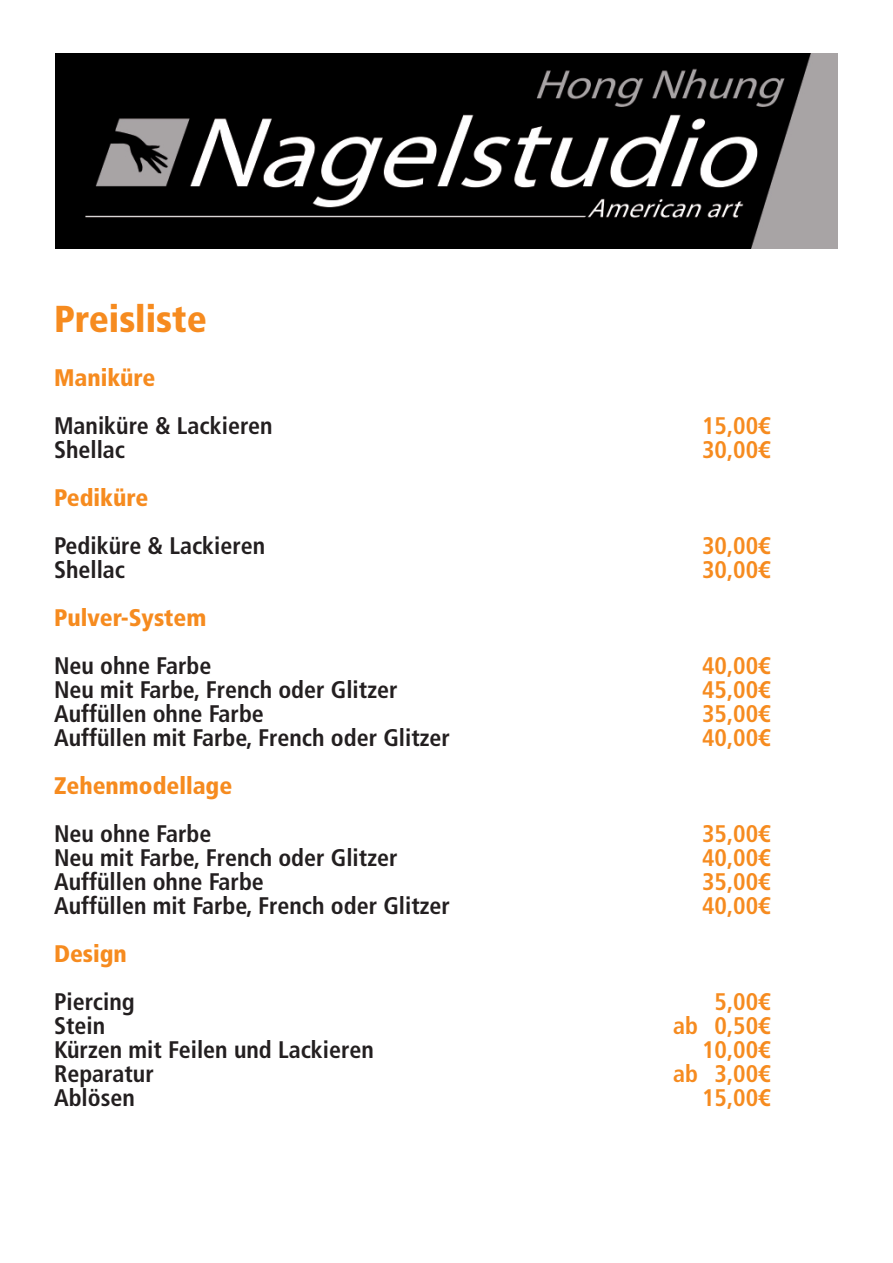
<style>
.page{position:relative;width:893px;height:1263px;background:#fff}
.page>*{position:absolute;margin:0;border:0;box-sizing:border-box;transform-origin:0 0}
.t1{font:900 condensed 37.5px "Frutiger LT Std";color:#f68b1f}
.t2{font:700 condensed 24px "Frutiger LT Std";color:#231f20}
.t3{font:700 condensed 24px "Frutiger LT Std";color:#f68b1f}
.t4{font:900 condensed 24px "Frutiger LT Std";color:#f68b1f}
</style>
<div class="page">
<img style="left:56px;top:53px;width:781px;height:195px">
<h1 class="t1" style="left:54px;top:297px;width:154px">Preisliste</h1>
<p class="t4" style="left:54px;top:363px;width:103px">Maniküre</p>
<p class="t2" style="left:54px;top:412px;width:220px">Maniküre &amp; Lackieren</p>
<p class="t3" style="left:702px;top:412px;width:70px">15,00€</p>
<p class="t2" style="left:54px;top:436px;width:73px">Shellac</p>
<p class="t3" style="left:702px;top:436px;width:70px">30,00€</p>
<p class="t4" style="left:54px;top:483px;width:96px">Pediküre</p>
<p class="t2" style="left:54px;top:532px;width:213px">Pediküre &amp; Lackieren</p>
<p class="t3" style="left:702px;top:532px;width:70px">30,00€</p>
<p class="t2" style="left:54px;top:556px;width:73px">Shellac</p>
<p class="t3" style="left:702px;top:556px;width:70px">30,00€</p>
<p class="t4" style="left:54px;top:603px;width:154px">Pulver-System</p>
<p class="t2" style="left:54px;top:652px;width:159px">Neu ohne Farbe</p>
<p class="t3" style="left:702px;top:652px;width:70px">40,00€</p>
<p class="t2" style="left:54px;top:676px;width:345px">Neu mit Farbe, French oder Glitzer</p>
<p class="t3" style="left:702px;top:676px;width:70px">45,00€</p>
<p class="t2" style="left:54px;top:700px;width:211px">Auffüllen ohne Farbe</p>
<p class="t3" style="left:702px;top:700px;width:70px">35,00€</p>
<p class="t2" style="left:54px;top:724px;width:398px">Auffüllen mit Farbe, French oder Glitzer</p>
<p class="t3" style="left:702px;top:724px;width:70px">40,00€</p>
<p class="t4" style="left:54px;top:771px;width:180px">Zehenmodellage</p>
<p class="t2" style="left:54px;top:820px;width:159px">Neu ohne Farbe</p>
<p class="t3" style="left:702px;top:820px;width:70px">35,00€</p>
<p class="t2" style="left:54px;top:844px;width:345px">Neu mit Farbe, French oder Glitzer</p>
<p class="t3" style="left:702px;top:844px;width:70px">40,00€</p>
<p class="t2" style="left:54px;top:868px;width:211px">Auffüllen ohne Farbe</p>
<p class="t3" style="left:702px;top:868px;width:70px">35,00€</p>
<p class="t2" style="left:54px;top:892px;width:398px">Auffüllen mit Farbe, French oder Glitzer</p>
<p class="t3" style="left:702px;top:892px;width:70px">40,00€</p>
<p class="t4" style="left:54px;top:939px;width:74px">Design</p>
<p class="t2" style="left:54px;top:988px;width:82px">Piercing</p>
<p class="t3" style="left:714px;top:988px;width:58px">5,00€</p>
<p class="t2" style="left:54px;top:1012px;width:53px">Stein</p>
<p class="t3" style="left:673px;top:1012px;width:99px">ab 0,50€</p>
<p class="t2" style="left:54px;top:1036px;width:321px">Kürzen mit Feilen und Lackieren</p>
<p class="t3" style="left:702px;top:1036px;width:70px">10,00€</p>
<p class="t2" style="left:54px;top:1060px;width:101px">Reparatur</p>
<p class="t3" style="left:673px;top:1060px;width:99px">ab 3,00€</p>
<p class="t2" style="left:54px;top:1084px;width:82px">Ablösen</p>
<p class="t3" style="left:702px;top:1084px;width:70px">15,00€</p>
</div>
